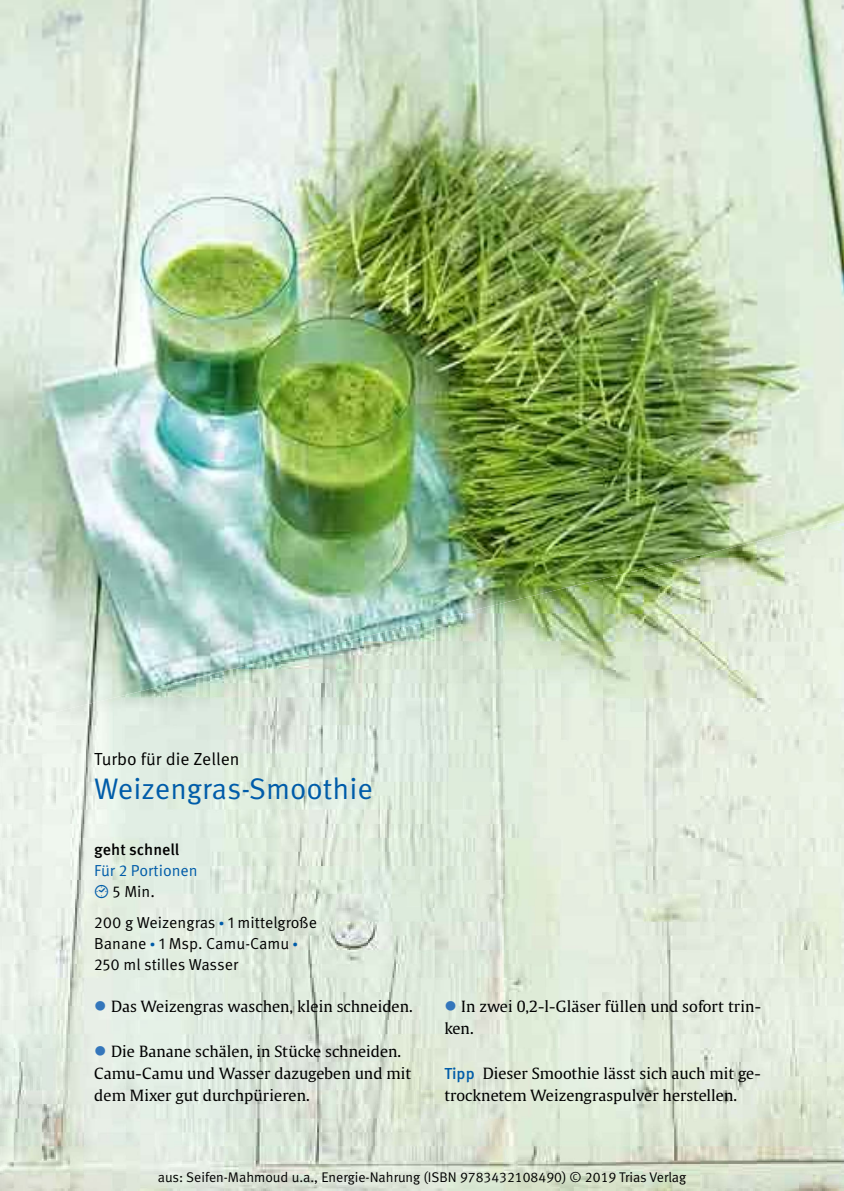
<style>
.page{position:relative;width:844px;height:1191px;background:#fff}
.page>*{position:absolute;margin:0;border:0;box-sizing:border-box;transform-origin:0 0}
.t1{font:29.75px "Meta Pro Norm";color:#005ca9}
.t2{font:17.5px "Meta Pro Norm";letter-spacing:.005em;color:#000}
.t3{font:15.92px/21px "Meta Pro Norm";color:#000}
.t4{font:15.92px/21px "Meta Pro Norm";color:#005ca9}
.t5{font:500 15.92px "Meta Pro";color:#000}
.t6{font:15.4px/22.4px "Thieme Gulliver 2011";letter-spacing:.005em;color:#000}
.t7{font:14px "Meta Normal LF";color:#000}
.s1{font-family:"MVS Buttons 2012";font-size:14.88px}
.s2{color:#000}
.s3{font-family:"Thieme Gulliver 2011";font-weight:700;font-size:23.1px;color:#005ca9}
.s4{font-size:17.5px;color:#3476bb}
.s5{font-family:"Meta Pro";font-weight:500;font-size:15.92px;color:#005ca9}
</style>
<div class="page">
<img style="left:0;top:0;width:843px;height:696px">
<img style="left:602px;top:520px;width:241px;height:379px">
<img style="left:361px;top:578px;width:242px;height:321px">
<img style="left:120px;top:637px;width:242px;height:262px">
<img style="left:0;top:696px;width:121px;height:203px">
<img style="left:0;top:899px;width:843px;height:292px">
<p class="t2" style="left:94px;top:746px;width:147px">Turbo für die Zellen</p>
<h1 class="t1" style="left:94px;top:765px;width:280px">Weizengras-Smoothie</h1>
<p class="t5" style="left:94px;top:837px;width:87px">geht schnell</p>
<p class="t4" style="left:94px;top:859px;width:105px">Für 2 Portionen <span class="s1">~</span> <span class="s2">5 Min.</span></p>
<p class="t3" style="left:94px;top:911px;width:224px">200 g Weizengras <span class="s3">·</span> 1 mittelgroße<br>Banane <span class="s3">·</span> 1 Msp. Camu-Camu <span class="s3">·<br></span>250 ml stilles Wasser</p>
<p class="t6" style="left:94px;top:994px;width:320px"><span class="s4">●</span> Das Weizengras waschen, klein schneiden.</p>
<p class="t6" style="left:94px;top:1039px;width:318px"><span class="s4">●</span> Die Banane schälen, in Stücke schneiden.<br>Camu-Camu und Wasser dazugeben und mit dem Mixer gut durchpürieren.</p>
<p class="t6" style="left:444px;top:994px;width:318px"><span class="s4">●</span> In zwei 0,2-l-Gläser füllen und sofort trin&shy;ken.</p>
<p class="t6" style="left:444px;top:1061px;width:318px"><span class="s5">Tipp</span> Dieser Smoothie lässt sich auch mit ge&shy;trocknetem Weizengraspulver herstellen.</p>
<p class="t7" style="left:158px;top:1169px;width:530px">aus: Seifen-Mahmoud u.a., Energie-Nahrung (ISBN 9783432108490) © 2019 Trias Verlag</p>
</div>
